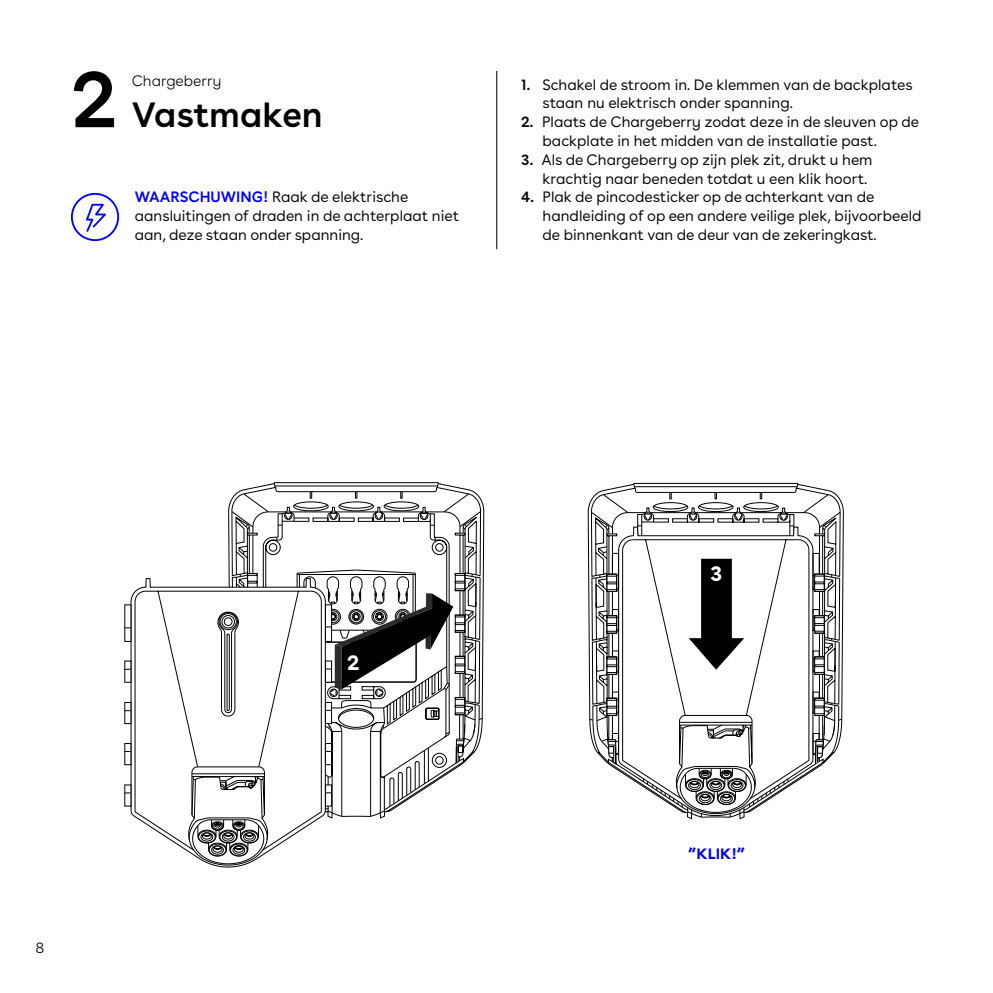
<style>
.page{position:relative;width:993px;height:993px;background:#fff}
.page>*{position:absolute;margin:0;border:0;box-sizing:border-box;transform-origin:0 0}
.t1{font:600 80px "Buenos Aires";color:#000}
.t2{font:600 35px "Buenos Aires";color:#000}
.t3{font:700 21.25px "Buenos Aires";color:#fff}
.t4{font:15px/18.8px "Buenos Aires";color:#000}
.t5{font:300 15px "Buenos Aires";color:#000}
.t6{font:700 15px "Buenos Aires";color:#00f}
.s1{font-weight:600;color:#00f}
.s2{font-weight:600}
</style>
<div class="page">
<svg style="left:589px;top:487px;width:252px;height:332px"></svg>
<svg style="left:130px;top:586px;width:114px;height:281px"></svg>
<svg style="left:134px;top:600px;width:11px;height:250px"></svg>
<svg style="left:124px;top:604px;width:7px;height:37px"></svg>
<svg style="left:124px;top:660px;width:7px;height:22px"></svg>
<svg style="left:124px;top:701px;width:7px;height:22px"></svg>
<svg style="left:124px;top:743px;width:7px;height:21px"></svg>
<svg style="left:124px;top:784px;width:7px;height:22px"></svg>
<svg style="left:145px;top:486px;width:337px;height:379px"></svg>
<hr style="left:496px;top:71px;width:1px;height:178px;background:#000">
<div style="left:71px;top:193px;width:48px;height:48px;border:2px solid #00f;border-radius:50%"></div>
<svg style="left:86px;top:203px;width:20px;height:29px"></svg>
<h1 class="t1" style="left:71px;top:32px;width:48px">2</h1>
<p class="t5" style="left:132px;top:69px;width:91px">Chargeberry</p>
<h2 class="t2" style="left:132px;top:86px;width:193px">Vastmaken</h2>
<p class="t4" style="left:135px;top:186px;width:326px"><span class="s1">WAARSCHUWING!</span> Raak de elektrische aansluitingen of draden in de achterplaat niet aan, deze staan onder spanning.</p>
<p class="t4" style="left:542px;top:74px;width:371px;text-indent:-21px"><span class="s2">1.</span> Schakel de stroom in. De klemmen van de backplates staan nu elektrisch onder spanning.</p>
<p class="t4" style="left:542px;top:111px;width:378px;text-indent:-21px"><span class="s2">2.</span> Plaats de Chargeberry zodat deze in de sleuven op de backplate in het midden van de installatie past.</p>
<p class="t4" style="left:542px;top:149px;width:331px;text-indent:-21px"><span class="s2">3.</span> Als de Chargeberry op zijn plek zit, drukt u hem krachtig naar beneden totdat u een klik hoort.</p>
<p class="t4" style="left:542px;top:186px;width:380px;text-indent:-21px"><span class="s2">4.</span> Plak de pincodesticker op de achterkant van de handleiding of op een andere veilige plek, bijvoorbeeld de binnenkant van de deur van de zekeringkast.</p>
<p class="t5" style="left:35px;top:935px;width:10px">8</p>
<h3 class="t3" style="left:347px;top:644px;width:14px">2</h3>
<h3 class="t3" style="left:710px;top:555px;width:13px">3</h3>
<p class="t6" style="left:688px;top:840px;width:58px">”KLIK!”</p>
</div>
